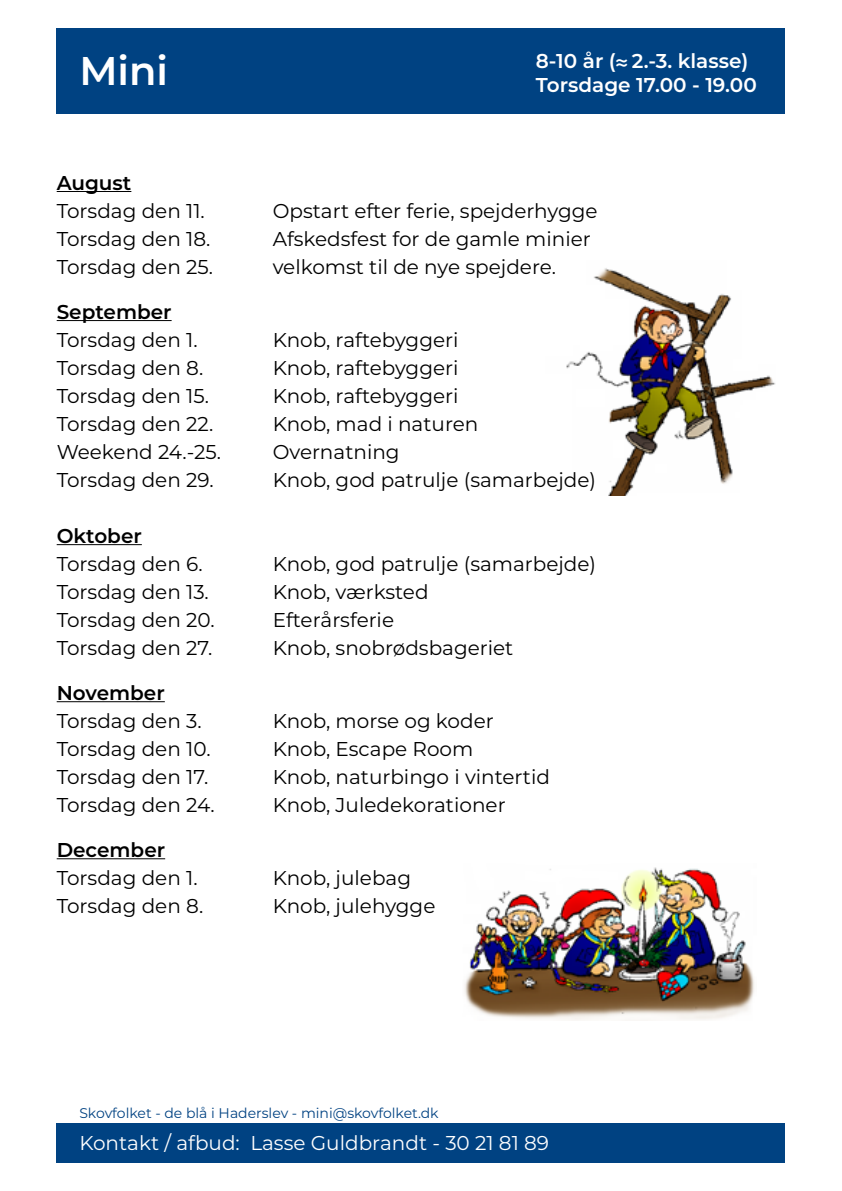
<style>
.page{position:relative;width:842px;height:1191px;background:#fff}
.page>*{position:absolute;margin:0;border:0;box-sizing:border-box;transform-origin:0 0}
.t1{font:600 40px "Montserrat";color:#fff}
.t2{font:20px "Montserrat";color:#000}
.t3{font:600 20px/24px "Montserrat";color:#fff}
.t4{font:20px "Montserrat";color:#fff}
.t5{font:600 20px "Montserrat";color:#000}
.t6{font:14px "Montserrat";color:#004282}
.s1{font-family:"Myriad Pro";font-weight:700}
</style>
<div class="page">
<img style="left:566px;top:268px;width:210px;height:227px">
<div style="left:57px;top:28px;width:728px;height:85px;background:#004282"></div>
<div style="left:57px;top:1123px;width:728px;height:39px;background:#004282"></div>
<hr style="left:57px;top:191px;width:74px;height:1px;background:#000">
<hr style="left:57px;top:320px;width:115px;height:1px;background:#000">
<hr style="left:57px;top:544px;width:85px;height:1px;background:#000">
<hr style="left:57px;top:701px;width:108px;height:1px;background:#000">
<hr style="left:57px;top:858px;width:108px;height:1px;background:#000">
<img style="left:464px;top:867px;width:291px;height:153px">
<h1 class="t1" style="left:79px;top:42px;width:90px">Mini</h1>
<p class="t3" style="left:536px;top:48px;width:222px">8-10 år (<span class="s1">≈</span> 2.-3. klasse)<br>Torsdage 17.00 - 19.00</p>
<p class="t5" style="left:57px;top:168px;width:76px">August</p>
<p class="t2" style="left:57px;top:197px;width:150px">Torsdag den 11.</p>
<p class="t2" style="left:273px;top:197px;width:326px">Opstart efter ferie, spejderhygge</p>
<p class="t2" style="left:57px;top:225px;width:155px">Torsdag den 18.</p>
<p class="t2" style="left:273px;top:225px;width:320px">Afskedsfest for de gamle minier</p>
<p class="t2" style="left:57px;top:253px;width:158px">Torsdag den 25.</p>
<p class="t2" style="left:273px;top:253px;width:285px">velkomst til de nye spejdere.</p>
<p class="t5" style="left:57px;top:297px;width:116px">September</p>
<p class="t2" style="left:57px;top:326px;width:142px">Torsdag den 1.</p>
<p class="t2" style="left:273px;top:326px;width:187px">Knob, raftebyggeri</p>
<p class="t2" style="left:57px;top:354px;width:148px">Torsdag den 8.</p>
<p class="t2" style="left:273px;top:354px;width:187px">Knob, raftebyggeri</p>
<p class="t2" style="left:57px;top:382px;width:154px">Torsdag den 15.</p>
<p class="t2" style="left:273px;top:382px;width:187px">Knob, raftebyggeri</p>
<p class="t2" style="left:57px;top:410px;width:158px">Torsdag den 22.</p>
<p class="t2" style="left:273px;top:410px;width:207px">Knob, mad i naturen</p>
<p class="t2" style="left:57px;top:438px;width:166px">Weekend 24.-25.</p>
<p class="t2" style="left:273px;top:438px;width:128px">Overnatning</p>
<p class="t2" style="left:57px;top:466px;width:158px">Torsdag den 29.</p>
<p class="t2" style="left:273px;top:466px;width:325px">Knob, god patrulje (samarbejde)</p>
<p class="t5" style="left:57px;top:521px;width:87px">Oktober</p>
<p class="t2" style="left:57px;top:550px;width:148px">Torsdag den 6.</p>
<p class="t2" style="left:273px;top:550px;width:325px">Knob, god patrulje (samarbejde)</p>
<p class="t2" style="left:57px;top:578px;width:154px">Torsdag den 13.</p>
<p class="t2" style="left:273px;top:578px;width:157px">Knob, værksted</p>
<p class="t2" style="left:57px;top:606px;width:159px">Torsdag den 20.</p>
<p class="t2" style="left:273px;top:606px;width:123px">Efterårsferie</p>
<p class="t2" style="left:57px;top:634px;width:157px">Torsdag den 27.</p>
<p class="t2" style="left:273px;top:634px;width:242px">Knob, snobrødsbageriet</p>
<p class="t5" style="left:57px;top:678px;width:110px">November</p>
<p class="t2" style="left:57px;top:707px;width:146px">Torsdag den 3.</p>
<p class="t2" style="left:273px;top:707px;width:223px">Knob, morse og koder</p>
<p class="t2" style="left:57px;top:735px;width:155px">Torsdag den 10.</p>
<p class="t2" style="left:273px;top:735px;width:202px">Knob, Escape Room</p>
<p class="t2" style="left:57px;top:763px;width:153px">Torsdag den 17.</p>
<p class="t2" style="left:273px;top:763px;width:279px">Knob, naturbingo i vintertid</p>
<p class="t2" style="left:57px;top:791px;width:160px">Torsdag den 24.</p>
<p class="t2" style="left:273px;top:791px;width:234px">Knob, Juledekorationer</p>
<p class="t5" style="left:57px;top:835px;width:110px">December</p>
<p class="t2" style="left:57px;top:864px;width:142px">Torsdag den 1.</p>
<p class="t2" style="left:273px;top:864px;width:140px">Knob, julebag</p>
<p class="t2" style="left:57px;top:892px;width:148px">Torsdag den 8.</p>
<p class="t2" style="left:273px;top:892px;width:164px">Knob, julehygge</p>
<p class="t6" style="left:79px;top:1103px;width:361px">Skovfolket - de blå i Haderslev - mini@skovfolket.dk</p>
<p class="t4" style="left:79px;top:1128px;width:471px">Kontakt / afbud: Lasse Guldbrandt - 30 21 81 89</p>
</div>
